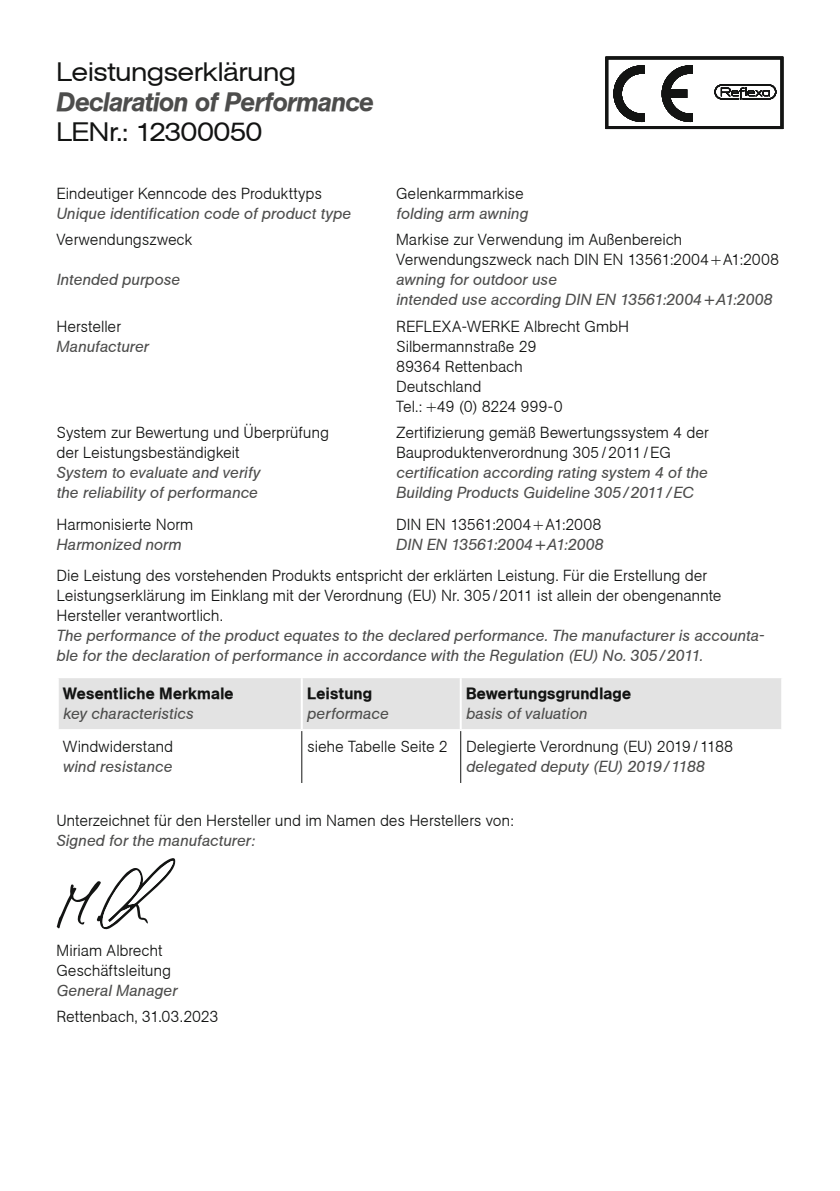
<style>
.page{position:relative;width:840px;height:1191px;background:#fff}
.page>*{position:absolute;margin:0;border:0;box-sizing:border-box;transform-origin:0 0}
.t1{font:26px "Agba Extended Normal";letter-spacing:.005em;color:#131413}
.t2{font:italic 500 26px "Agba";color:#4d4d4c}
.t3{font:700 16px/20px "Agba Small";letter-spacing:.01em;color:#131413}
.t4{font:italic 16px/20px "Agba";letter-spacing:.015em;color:#4d4d4c}
.t5{font:16px "Agba Medium Normal";letter-spacing:.03em;color:#131413}
</style>
<div class="page">
<svg style="left:613px;top:65px;width:31px;height:57px"></svg>
<svg style="left:661px;top:65px;width:31px;height:57px"></svg>
<svg style="left:714px;top:84px;width:62px;height:15px"></svg>
<div style="left:605px;top:57px;width:177px;height:72px;border:3px solid #131413"></div>
<div style="left:59px;top:678px;width:721px;height:51px;background:#e3e3e3"></div>
<hr style="left:300px;top:678px;width:2px;height:51px;background:#fff">
<hr style="left:459px;top:678px;width:2px;height:51px;background:#fff">
<hr style="left:301px;top:731px;width:1px;height:52px;background:#131413">
<hr style="left:460px;top:731px;width:1px;height:52px;background:#131413">
<svg style="left:57px;top:858px;width:118px;height:72px"></svg>
<h1 class="t1" style="left:57px;top:57px;width:241px">Leistungserklärung</h1>
<h1 class="t2" style="left:57px;top:87px;width:318px">Declaration of Performance</h1>
<h1 class="t1" style="left:57px;top:117px;width:207px">LENr.: 12300050</h1>
<p class="t3" style="left:57px;top:183px;width:267px">Eindeutiger Kenncode des Produkttyps</p>
<p class="t4" style="left:57px;top:203px;width:296px">Unique identification code of product type</p>
<p class="t3" style="left:396px;top:183px;width:129px">Gelenkarmmarkise</p>
<p class="t4" style="left:396px;top:203px;width:133px">folding arm awning</p>
<p class="t3" style="left:57px;top:229px;width:137px">Verwendungszweck</p>
<p class="t3" style="left:396px;top:229px;width:384px">Markise zur Verwendung im Außenbereich<br>Verwendungszweck nach DIN EN 13561:2004+A1:2008</p>
<p class="t4" style="left:57px;top:270px;width:125px">Intended purpose</p>
<p class="t4" style="left:396px;top:270px;width:377px">awning for outdoor use<br>intended use according DIN EN 13561:2004+A1:2008</p>
<p class="t3" style="left:57px;top:316px;width:66px">Hersteller</p>
<p class="t4" style="left:57px;top:336px;width:94px">Manufacturer</p>
<p class="t3" style="left:396px;top:316px;width:234px">REFLEXA-WERKE Albrecht GmbH<br>Silbermannstraße 29<br>89364 Rettenbach<br>Deutschland<br>Tel.: +49 (0) 8224 999-0</p>
<p class="t3" style="left:57px;top:422px;width:273px">System zur Bewertung und Überprüfung der Leistungsbeständigkeit</p>
<p class="t3" style="left:396px;top:422px;width:313px">Zertifizierung gemäß Bewertungssystem 4 der<br>Bauproduktenverordnung 305/2011/EG</p>
<p class="t4" style="left:57px;top:462px;width:205px">System to evaluate and verify the reliability of performance</p>
<p class="t4" style="left:396px;top:462px;width:313px">certification according rating system 4 of the<br>Building Products Guideline 305/2011/EC</p>
<p class="t3" style="left:57px;top:514px;width:138px">Harmonisierte Norm</p>
<p class="t4" style="left:57px;top:534px;width:126px">Harmonized norm</p>
<p class="t3" style="left:396px;top:514px;width:206px">DIN EN 13561:2004+A1:2008</p>
<p class="t4" style="left:396px;top:534px;width:208px">DIN EN 13561:2004+A1:2008</p>
<p class="t3" style="left:57px;top:565px;width:666px">Die Leistung des vorstehenden Produkts entspricht der erklärten Leistung. Für die Erstellung der<br>Leistungserklärung im Einklang mit der Verordnung (EU) Nr. 305/2011 ist allein der obengenannte<br>Hersteller verantwortlich.</p>
<p class="t4" style="left:57px;top:625px;width:708px">The performance of the product equates to the declared performance. The manufacturer is accounta&shy;ble for the declaration of performance in accordance with the Regulation (EU) No. 305/2011.</p>
<p class="t5" style="left:63px;top:684px;width:172px">Wesentliche Merkmale</p>
<p class="t4" style="left:63px;top:703px;width:132px">key characteristics</p>
<p class="t5" style="left:307px;top:684px;width:66px">Leistung</p>
<p class="t4" style="left:307px;top:703px;width:83px">performace</p>
<p class="t5" style="left:466px;top:684px;width:166px">Bewertungsgrundlage</p>
<p class="t4" style="left:466px;top:703px;width:122px">basis of valuation</p>
<p class="t3" style="left:63px;top:736px;width:111px">Windwiderstand</p>
<p class="t4" style="left:63px;top:756px;width:110px">wind resistance</p>
<p class="t3" style="left:307px;top:736px;width:427px">siehe Tabelle Seite 2 Delegierte Verordnung (EU) 2019/1188</p>
<p class="t4" style="left:466px;top:756px;width:239px">delegated deputy (EU) 2019/1188</p>
<p class="t3" style="left:57px;top:810px;width:458px">Unterzeichnet für den Hersteller und im Namen des Herstellers von:</p>
<p class="t4" style="left:57px;top:831px;width:199px">Signed for the manufacturer:</p>
<p class="t3" style="left:57px;top:940px;width:116px">Miriam Albrecht<br>Geschäftsleitung</p>
<p class="t4" style="left:57px;top:980px;width:122px">General Manager</p>
<p class="t3" style="left:57px;top:1006px;width:163px">Rettenbach, 31.03.2023</p>
</div>
